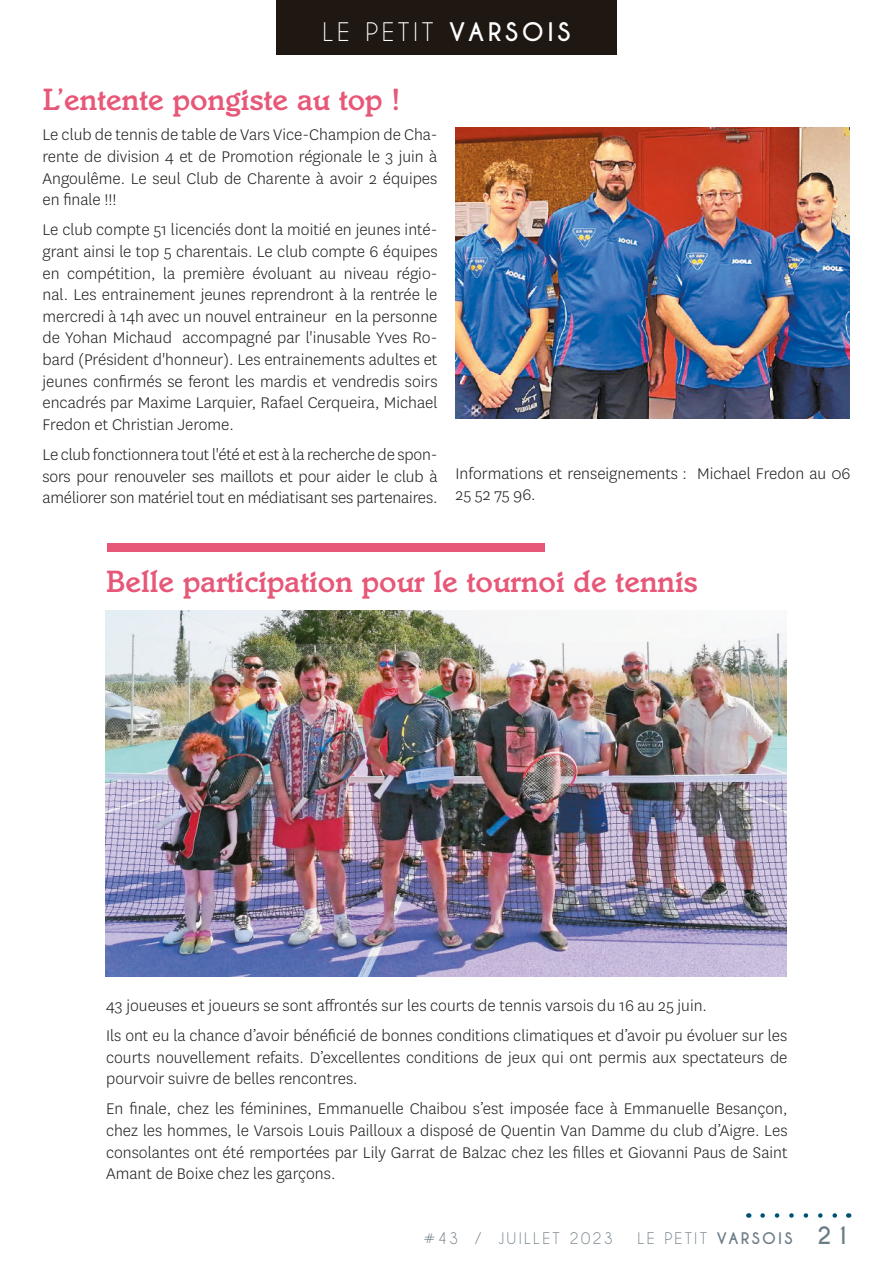
<style>
.page{position:relative;width:893px;height:1263px;background:#fff}
.page>*{position:absolute;margin:0;border:0;box-sizing:border-box;transform-origin:0 0}
.t1{font:500 31.5px "Italia";color:#e75778}
.t2{font:24px "Caviar Dreams";letter-spacing:.15em;color:#fff}
.t3{font:300 18px/21.6px "National";color:#1d1d1b;text-align:justify}
.t4{font:15px "Caviar Dreams";letter-spacing:.15em;color:#6b7c85}
.s1{font-weight:700}
.s2{font-weight:700;font-size:22.5px}
</style>
<div class="page">
<svg style="left:762px;top:1213px;width:75px;height:5px"></svg>
<div style="left:276px;top:0;width:341px;height:55px;background:#1e1712"></div>
<div style="left:107px;top:543px;width:437px;height:9px;background:#e75778"></div>
<img style="left:105px;top:610px;width:682px;height:366px">
<img style="left:455px;top:127px;width:395px;height:292px">
<h2 class="t2" style="left:323px;top:17px;width:249px">LE PETIT <span class="s1">VARSOIS</span></h2>
<h1 class="t1" style="left:43px;top:81px;width:359px">L’entente pongiste au top !</h1>
<p class="t3" style="left:43px;top:124px;width:396px">Le club de tennis de table de Vars Vice-Champion de Cha&shy;rente de division 4 et de Promotion régionale le 3 juin à Angoulême. Le seul Club de Charente à avoir 2 équipes en finale !!!</p>
<p class="t3" style="left:43px;top:219px;width:397px">Le club compte 51 licenciés dont la moitié en jeunes inté&shy;grant ainsi le top 5 charentais. Le club compte 6 équipes en compétition, la première évoluant au niveau régio&shy;nal. Les entrainement jeunes reprendront à la rentrée le mercredi à 14h avec un nouvel entraineur en la personne de Yohan Michaud accompagné par l'inusable Yves Ro&shy;bard (Président d'honneur). Les entrainements adultes et jeunes confirmés se feront les mardis et vendredis soirs encadrés par Maxime Larquier, Rafael Cerqueira, Michael Fredon et Christian Jerome.</p>
<p class="t3" style="left:43px;top:443px;width:396px">Le club fonctionnera tout l'été et est à la recherche de spon&shy;sors pour renouveler ses maillots et pour aider le club à améliorer son matériel tout en médiatisant ses partenaires.</p>
<p class="t3" style="left:455px;top:462px;width:396px">Informations et renseignements : Michael Fredon au 06<br>25 52 75 96.</p>
<h1 class="t1" style="left:106px;top:563px;width:593px">Belle participation pour le tournoi de tennis</h1>
<p class="t3" style="left:106px;top:990px;width:683px;line-height:30.2px">43 joueuses et joueurs se sont affrontés sur les courts de tennis varsois du 16 au 25 juin.<br>Ils ont eu la chance d’avoir bénéficié de bonnes conditions climatiques et d’avoir pu évoluer sur les</p>
<p class="t3" style="left:106px;top:1046px;width:683px">courts nouvellement refaits. D’excellentes conditions de jeux qui ont permis aux spectateurs de pourvoir suivre de belles rencontres.</p>
<p class="t3" style="left:106px;top:1097px;width:683px">En finale, chez les féminines, Emmanuelle Chaibou s’est imposée face à Emmanuelle Besançon, chez les hommes, le Varsois Louis Pailloux a disposé de Quentin Van Damme du club d’Aigre. Les consolantes ont été remportées par Lily Garrat de Balzac chez les filles et Giovanni Paus de Saint Amant de Boixe chez les garçons.</p>
<p class="t4" style="left:424px;top:1229px;width:191px">#43 / JUILLET 2023</p>
<p class="t4" style="left:638px;top:1229px;width:214px">LE PETIT <span class="s1">VARSOIS</span> <span class="s2">21</span></p>
</div>
